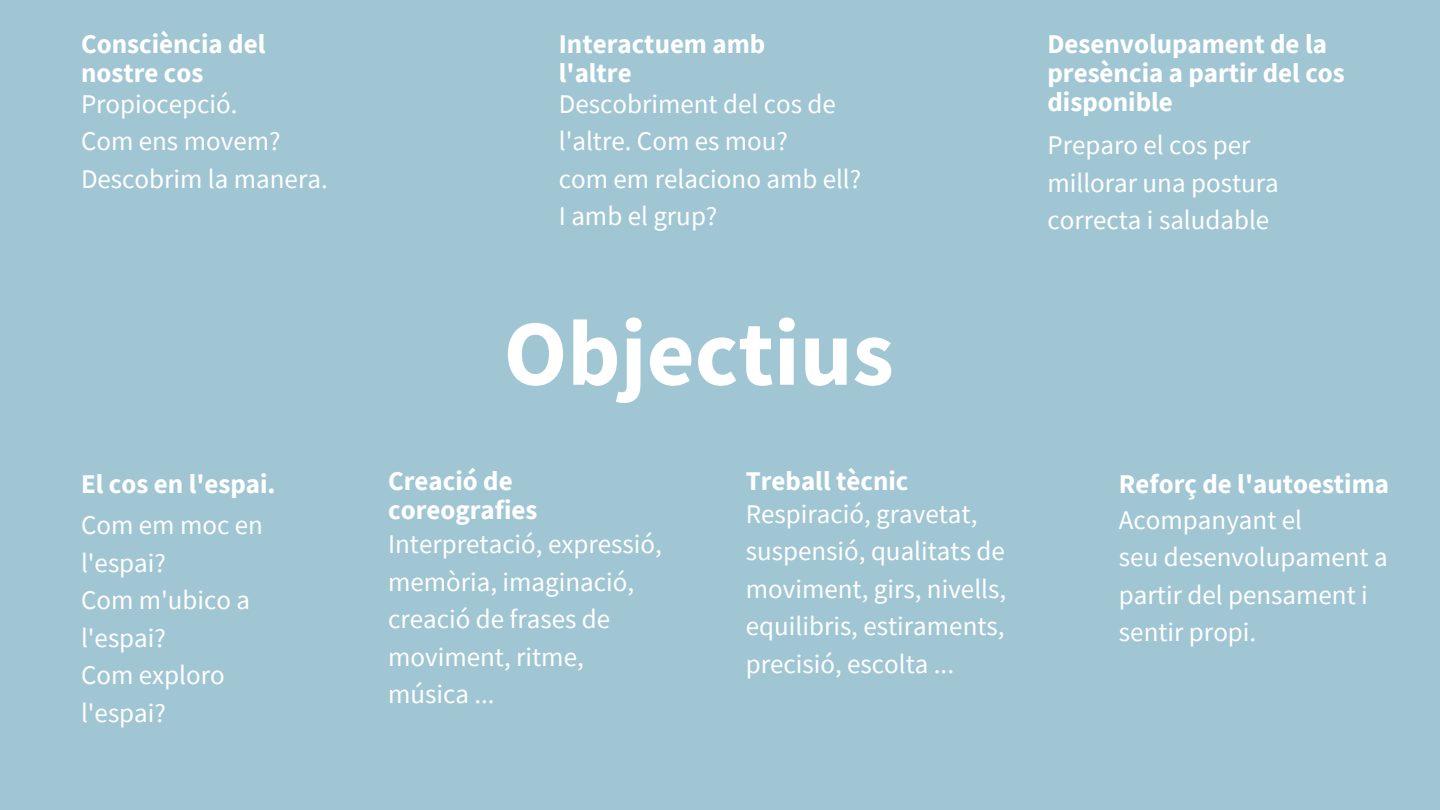
<style>
.page{position:relative;width:1440px;height:810px;background:#a0c6d4}
.page>*{position:absolute;margin:0;border:0;box-sizing:border-box;transform-origin:0 0}
.t1{font:700 93.1px "Source Sans Pro";color:#fff}
.t2{font:27px/37.5px "Source Sans Pro";color:#fff}
.t3{font:700 27px/29.2px "Source Sans Pro";color:#fff}
</style>
<div class="page">
<p class="t3" style="left:81px;top:29px;width:186px">Consciència del nostre cos</p>
<p class="t2" style="left:81px;top:84px;width:158px">Propiocepció.</p>
<p class="t2" style="left:81px;top:122px;width:248px">Com ens movem?<br>Descobrim la manera.</p>
<p class="t3" style="left:81px;top:468px;width:196px">El cos en l'espai.</p>
<p class="t2" style="left:81px;top:506px;width:183px">Com em moc en l'espai?</p>
<p class="t2" style="left:81px;top:581px;width:171px">Com m'ubico a l'espai?</p>
<p class="t2" style="left:81px;top:656px;width:145px">Com exploro l'espai?</p>
<p class="t3" style="left:559px;top:29px;width:208px">Interactuem amb l'altre</p>
<p class="t2" style="left:559px;top:84px;width:278px">Descobriment del cos de l'altre. Com es mou?</p>
<p class="t2" style="left:559px;top:159px;width:304px">com em relaciono amb ell?</p>
<p class="t2" style="left:559px;top:197px;width:160px">I amb el grup?</p>
<p class="t1" style="left:504px;top:293px;width:392px">Objectius</p>
<p class="t3" style="left:388px;top:465px;width:151px">Creació de coreografies</p>
<p class="t2" style="left:388px;top:525px;width:275px">Interpretació, expressió, memòria, imaginació, creació de frases de moviment, ritme, música ...</p>
<p class="t3" style="left:746px;top:465px;width:164px">Treball tècnic</p>
<p class="t2" style="left:746px;top:495px;width:262px">Respiració, gravetat, suspensió, qualitats de moviment, girs, nivells, equilibris, estiraments, precisió, escolta ...</p>
<p class="t3" style="left:1047px;top:29px;width:299px">Desenvolupament de la presència a partir del cos disponible</p>
<p class="t2" style="left:1047px;top:126px;width:233px">Preparo el cos per millorar una postura correcta i saludable</p>
<p class="t3" style="left:1119px;top:468px;width:272px">Reforç de l'autoestima</p>
<p class="t2" style="left:1119px;top:500px;width:185px">Acompanyant el</p>
<p class="t2" style="left:1119px;top:538px;width:270px">seu desenvolupament a partir del pensament i sentir propi.</p>
</div>
